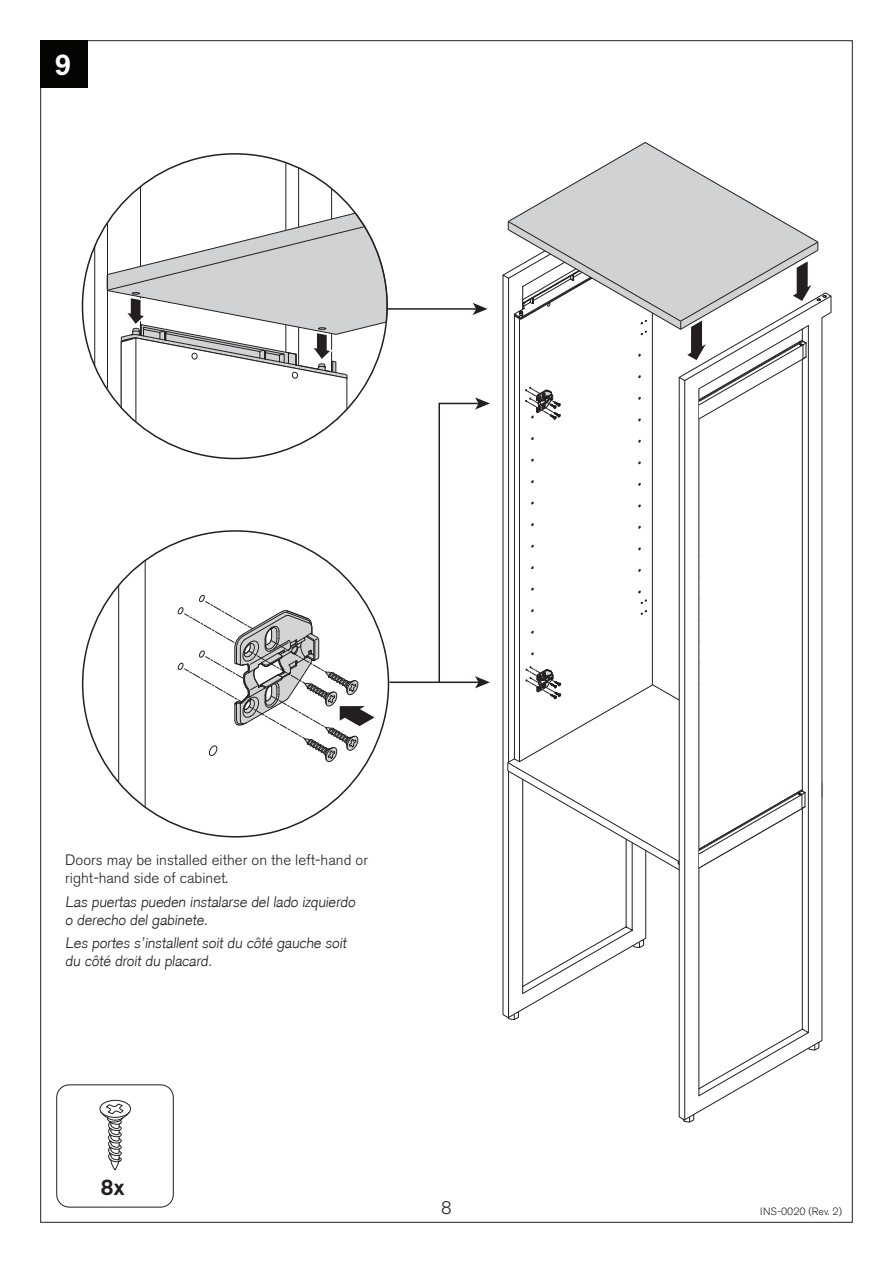
<style>
.page{position:relative;width:893px;height:1263px;background:#fff}
.page>*{position:absolute;margin:0;border:0;box-sizing:border-box;transform-origin:0 0}
.t1{font:500 30px "Akzidenz Grotesk BE";color:#fff}
.t2{font:500 22.5px "Akzidenz Grotesk BE";color:#231f20}
.t3{font:300 18px "Akzidenz Grotesk BE";color:#231f20}
.t4{font:300 15px/18px "Akzidenz Grotesk";color:#231f20}
.t5{font:300 15px "Akzidenz Grotesk BE";color:#231f20}
.t6{font:300 10.5px "Akzidenz Grotesk BE";color:#231f20}
</style>
<div class="page">
<div style="left:40px;top:41px;width:48px;height:47px;background:#040503"></div>
<hr style="left:145px;top:560px;width:1px;height:247px;background:#231f20">
<hr style="left:118px;top:586px;width:1px;height:195px;background:#231f20">
<svg style="left:503px;top:272px;width:144px;height:746px"></svg>
<svg style="left:519px;top:624px;width:134px;height:38px"></svg>
<svg style="left:683px;top:1121px;width:10px;height:2px"></svg>
<svg style="left:679px;top:296px;width:152px;height:824px"></svg>
<div style="left:56px;top:1084px;width:118px;height:123px;border:1px solid #231f20;border-radius:13px"></div>
<svg style="left:99px;top:1099px;width:32px;height:72px"></svg>
<svg style="left:507px;top:142px;width:275px;height:188px"></svg>
<hr style="left:285px;top:163px;width:1px;height:67px;background:#231f20">
<hr style="left:331px;top:189px;width:1px;height:30px;background:#231f20">
<hr style="left:298px;top:168px;width:1px;height:59px;background:#231f20">
<hr style="left:94px;top:246px;width:1px;height:119px;background:#231f20">
<hr style="left:140px;top:187px;width:1px;height:79px;background:#231f20">
<hr style="left:387px;top:308px;width:90px;height:2px;background:#231f20">
<svg style="left:473px;top:303px;width:15px;height:12px"></svg>
<hr style="left:389px;top:681px;width:90px;height:2px;background:#231f20">
<svg style="left:438px;top:397px;width:52px;height:291px"></svg>
<svg style="left:508px;top:221px;width:319px;height:403px"></svg>
<svg style="left:508px;top:662px;width:315px;height:209px"></svg>
<svg style="left:178px;top:594px;width:198px;height:168px"></svg>
<svg style="left:106px;top:213px;width:288px;height:245px"></svg>
<div style="left:192px;top:353px;width:6px;height:7px;border:1px solid #231f20;border-radius:2px"></div>
<div style="left:292px;top:372px;width:6px;height:7px;border:1px solid #231f20;border-radius:2px"></div>
<p class="t1" style="left:54px;top:46px;width:18px">9</p>
<p class="t5" style="left:65px;top:851px;width:304px">Doors may be installed either on the left-hand or</p>
<p class="t5" style="left:65px;top:869px;width:164px">right-hand side of cabinet.</p>
<p class="t4" style="left:65px;top:892px;width:294px">Las puertas pueden instalarse del lado izquierdo o derecho del gabinete.</p>
<p class="t4" style="left:65px;top:934px;width:285px">Les portes s’installent soit du côté gauche soit du côté droit du placard.</p>
<p class="t2" style="left:101px;top:1173px;width:25px">8x</p>
<p class="t3" style="left:441px;top:1197px;width:12px">8</p>
<p class="t6" style="left:760px;top:1205px;width:83px">INS-0020 (Rev. 2)</p>
</div>
